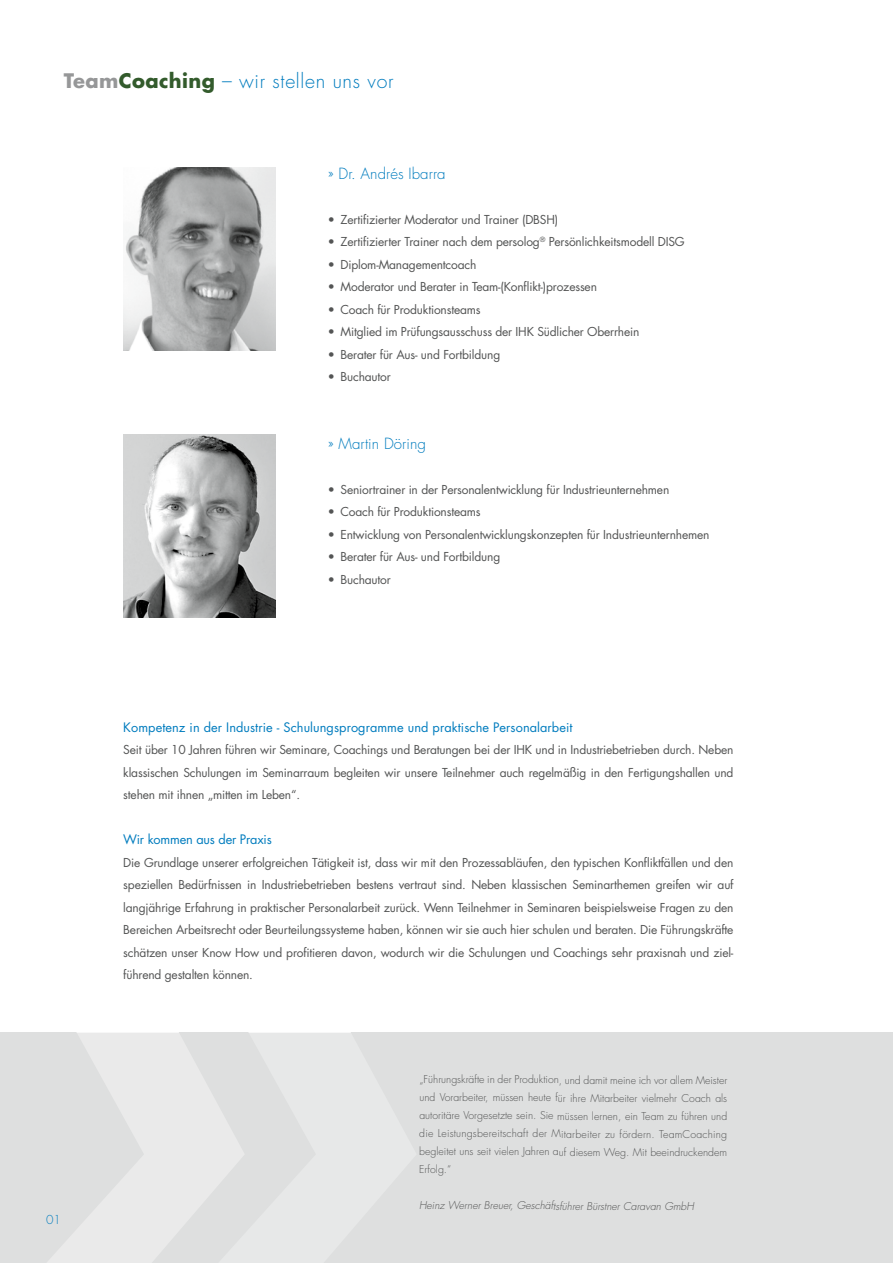
<style>
.page{position:relative;width:893px;height:1263px;background:#fff}
.page>*{position:absolute;margin:0;border:0;box-sizing:border-box;transform-origin:0 0}
.t1{font:300 19.5px "Futura";letter-spacing:.035em;color:#007cbe}
.t2{font:300 15px "Futura";letter-spacing:.005em;color:#007cbe}
.t3{font:12.75px "Futura";letter-spacing:.005em;color:#007cbe}
.t4{font:12.75px "Futura";letter-spacing:-.015em;color:#007cbe}
.t5{font:12px/22.5px "Futura";letter-spacing:-.015em;color:#535454;text-align:justify}
.t6{font:300 12px "Futura";color:#007cbe}
.t7{font:300 10.5px/17.9px "Futura";letter-spacing:-.005em;color:#535454;text-align:justify}
.t8{font:italic 300 10.5px "Futura";color:#535454}
.s1{font-weight:700;color:#969798}
.s2{font-weight:700;color:#335b2c}
</style>
<div class="page">
<div style="left:0;top:1033px;width:893px;height:230px;background:#dedfdf"></div>
<svg style="left:47px;top:1033px;width:171px;height:230px;fill:#eaeaea"></svg>
<svg style="left:218px;top:1106px;width:26px;height:78px;fill:#eaeaea"></svg>
<img style="left:123px;top:167px;width:152px;height:183px">
<img style="left:123px;top:435px;width:152px;height:183px">
<h1 class="t1" style="left:64px;top:68px;width:331px"><span class="s1">Team</span><span class="s2">Coaching</span> – wir stellen uns vor</h1>
<p class="t2" style="left:328px;top:164px;width:119px">» Dr. Andrés Ibarra</p>
<p class="t5" style="left:328px;top:208px;width:232px">• Zertifizierter Moderator und Trainer (DBSH)</p>
<p class="t5" style="left:328px;top:230px;width:358px">• Zertifizierter Trainer nach dem persolog<sup>®</sup> Persönlichkeitsmodell DISG</p>
<p class="t5" style="left:328px;top:253px;width:150px">• Diplom-Managementcoach</p>
<p class="t5" style="left:328px;top:275px;width:271px">• Moderator und Berater in Team-(Konflikt-)prozessen</p>
<p class="t5" style="left:328px;top:298px;width:154px">• Coach für Produktionsteams</p>
<p class="t5" style="left:328px;top:320px;width:313px">• Mitglied im Prüfungsausschuss der IHK Südlicher Oberrhein</p>
<p class="t5" style="left:328px;top:343px;width:174px">• Berater für Aus- und Fortbildung</p>
<p class="t5" style="left:328px;top:365px;width:65px">• Buchautor</p>
<p class="t2" style="left:328px;top:434px;width:100px">» Martin Döring</p>
<p class="t5" style="left:328px;top:478px;width:343px">• Seniortrainer in der Personalentwicklung für Industrieunternehmen</p>
<p class="t5" style="left:328px;top:500px;width:154px">• Coach für Produktionsteams</p>
<p class="t5" style="left:328px;top:523px;width:383px">• Entwicklung von Personalentwicklungskonzepten für Industrieunternhemen</p>
<p class="t5" style="left:328px;top:545px;width:174px">• Berater für Aus- und Fortbildung</p>
<p class="t5" style="left:328px;top:568px;width:65px">• Buchautor</p>
<p class="t3" style="left:123px;top:718px;width:451px">Kompetenz in der Industrie - Schulungsprogramme und praktische Personalarbeit</p>
<p class="t5" style="left:123px;top:738px;width:612px">Seit über 10 Jahren führen wir Seminare, Coachings und Beratungen bei der IHK und in Industriebetrieben durch. Neben klassischen Schulungen im Seminarraum begleiten wir unsere Teilnehmer auch regelmäßig in den Fertigungshallen und stehen mit ihnen „mitten im Leben“.</p>
<p class="t4" style="left:123px;top:831px;width:150px">Wir kommen aus der Praxis</p>
<p class="t5" style="left:123px;top:851px;width:612px">Die Grundlage unserer erfolgreichen Tätigkeit ist, dass wir mit den Prozessabläufen, den typischen Konfliktfällen und den speziellen Bedürfnissen in Industriebetrieben bestens vertraut sind. Neben klassischen Seminarthemen greifen wir auf langjährige Erfahrung in praktischer Personalarbeit zurück. Wenn Teilnehmer in Seminaren beispielsweise Fragen zu den Bereichen Arbeitsrecht oder Beurteilungssysteme haben, können wir sie auch hier schulen und beraten. Die Führungskräfte schätzen unser Know How und profitieren davon, wodurch wir die Schulungen und Coachings sehr praxisnah und ziel&shy;führend gestalten können.</p>
<p class="t6" style="left:46px;top:1212px;width:16px">01</p>
<p class="t7" style="left:419px;top:1071px;width:310px">„Fü hrungskräfte in der Produktion, und damit meine ich vor allem Meister und Vorarbeiter, mü ssen heute fü r ihre Mitarbeiter vielmehr Coach als autoritäre Vorgesetzte sein. Sie mü ssen lernen, ein Team zu fü hren und die Leistungsbereitschaft der Mitarbeiter zu fördern. TeamCoaching begleitet uns seit vielen Jahren auf diesem Weg. Mit beeindruckendem Erfolg.“</p>
<p class="t8" style="left:419px;top:1199px;width:276px">Heinz Werner Breuer, Geschäftsfü hrer Bü rstner Caravan GmbH</p>
</div>
